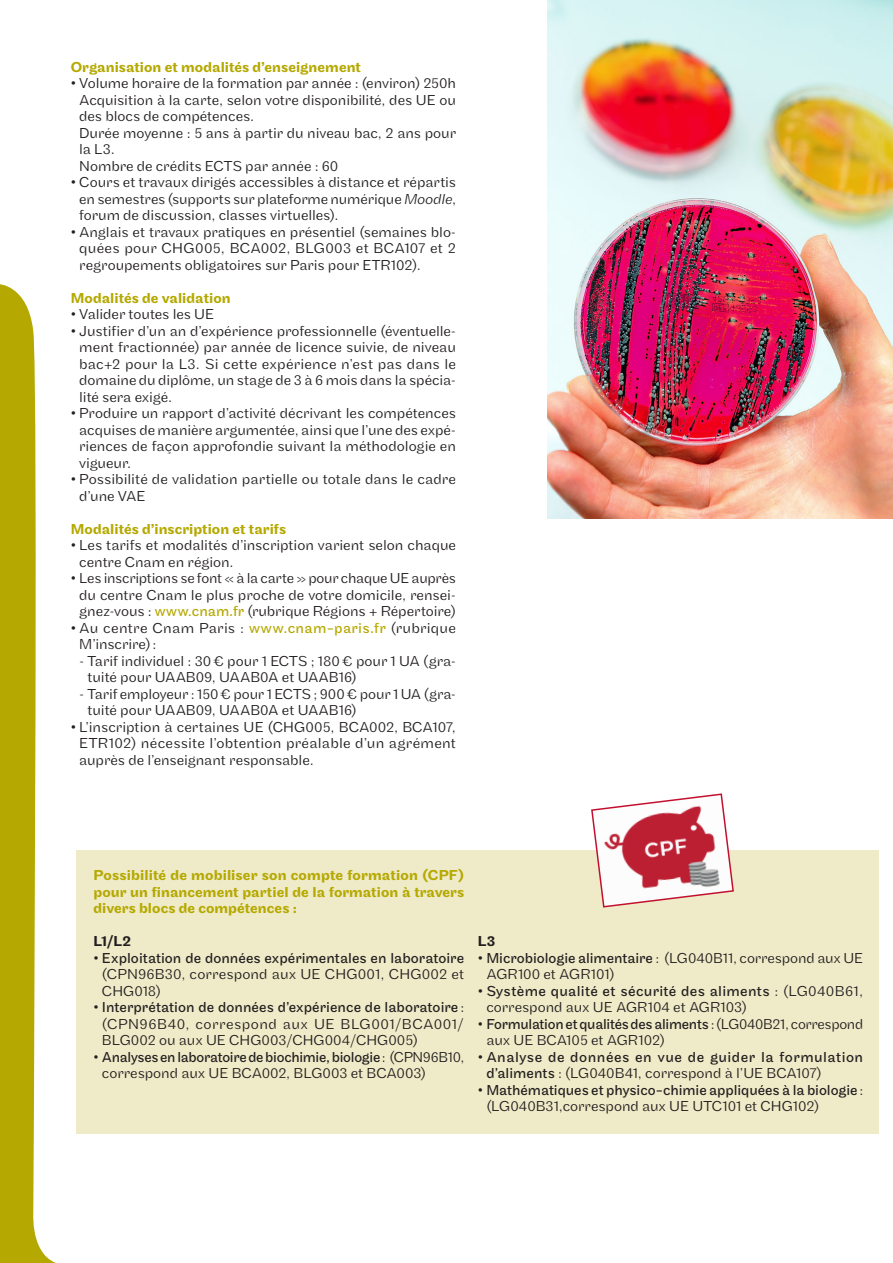
<style>
.page{position:relative;width:893px;height:1263px;background:#fff}
.page>*{position:absolute;margin:0;border:0;box-sizing:border-box;transform-origin:0 0}
.texte{font:300 15px/16.5px "Maple";color:#231f20}
.texte-2{font:500 15px/16.5px "Maple";color:#b5a901;text-align:justify}
.texte-3{font:15px/16.5px "Maple";color:#231f20}
.texte-4{font:15px/16.5px "Maple";letter-spacing:.035em;color:#231f20}
.texte-5{font:500 15px "Maple";color:#231f20}
.s1{font-style:italic}
.s2{font-weight:400;color:#b5a901}
.s3{font-weight:400}
.s4{font-weight:300}
</style>
<div class="page">
<div style="left:77px;top:850px;width:802px;height:284px;background:#efebc8"></div>
<svg style="left:0;top:284px;width:56px;height:979px;fill:#b5a901"></svg>
<svg style="left:591px;top:793px;width:143px;height:115px"></svg>
<img style="left:547px;top:0;width:346px;height:518px">
<p class="texte-2" style="left:71px;top:59px;width:292px">Organisation et modalités d’enseignement</p>
<p class="texte" style="left:71px;top:75px;width:387px">• Volume horaire de la formation par année : (environ) 250h</p>
<p class="texte" style="left:79px;top:92px;width:378px">Acquisition à la carte, selon votre disponibilité, des UE ou des blocs de compétences.</p>
<p class="texte" style="left:79px;top:125px;width:378px">Durée moyenne : 5 ans à partir du niveau bac, 2 ans pour la L3.</p>
<p class="texte" style="left:79px;top:158px;width:261px">Nombre de crédits ECTS par année : 60</p>
<p class="texte" style="left:79px;top:174px;width:378px;text-align:justify;text-indent:-9px">• Cours et travaux dirigés accessibles à distance et répartis en semestres (supports sur plateforme numérique <span class="s1">Moodle</span>, forum de discussion, classes virtuelles).</p>
<p class="texte" style="left:79px;top:224px;width:378px;text-align:justify;text-indent:-9px">• Anglais et travaux pratiques en présentiel (semaines blo&shy;quées pour CHG005, BCA002, BLG003 et BCA107 et 2 regroupements obligatoires sur Paris pour ETR102).</p>
<p class="texte-2" style="left:71px;top:290px;width:162px">Modalités de validation</p>
<p class="texte" style="left:71px;top:306px;width:145px">• Valider toutes les UE</p>
<p class="texte" style="left:79px;top:323px;width:378px;text-align:justify;text-indent:-9px">• Justifier d’un an d’expérience professionnelle (éventuelle&shy;ment fractionnée) par année de licence suivie, de niveau bac+2 pour la L3. Si cette expérience n’est pas dans le domaine du diplôme, un stage de 3 à 6 mois dans la spécia&shy;lité sera exigé.</p>
<p class="texte" style="left:79px;top:405px;width:378px;text-align:justify;text-indent:-9px">• Produire un rapport d’activité décrivant les compétences acquises de manière argumentée, ainsi que l’une des expé&shy;riences de façon approfondie suivant la méthodologie en vigueur.</p>
<p class="texte" style="left:79px;top:471px;width:378px;text-indent:-9px">• Possibilité de validation partielle ou totale dans le cadre d’une VAE</p>
<p class="texte-2" style="left:71px;top:521px;width:217px">Modalités d’inscription et tarifs</p>
<p class="texte" style="left:79px;top:537px;width:378px;text-indent:-9px">• Les tarifs et modalités d’inscription varient selon chaque centre Cnam en région.</p>
<p class="texte" style="left:71px;top:570px;width:387px;text-align:center">• Les inscriptions se font « à la carte » pour chaque UE auprès du centre Cnam le plus proche de votre domicile, rensei&shy;gnez-vous : <span class="s2">www.cnam.fr</span> (rubrique Régions + Répertoire)</p>
<p class="texte" style="left:79px;top:620px;width:378px;text-indent:-9px">• Au centre Cnam Paris : <span class="s2">www.cnam-paris.fr</span> (rubrique<br>M’inscrire):</p>
<p class="texte" style="left:88px;top:653px;width:370px;text-indent:-8px">- Tarif individuel : 30€ pour 1 ECTS ; 180€ pour 1 UA (gra&shy;tuité pour UAAB09, UAAB0A et UAAB16)</p>
<p class="texte" style="left:88px;top:686px;width:370px;text-indent:-8px">- Tarif employeur : 150€ pour 1 ECTS ; 900€ pour 1 UA (gra&shy;tuité pour UAAB09, UAAB0A et UAAB16)</p>
<p class="texte" style="left:79px;top:719px;width:378px;text-align:justify;text-indent:-9px">• L’inscription à certaines UE (CHG005, BCA002, BCA107, ETR102) nécessite l’obtention préalable d’un agrément auprès de l’enseignant responsable.</p>
<p class="texte-2" style="left:93px;top:867px;width:372px">Possibilité de mobiliser son compte formation (CPF) pour un financement partiel de la formation à travers divers blocs de compétences :</p>
<p class="texte-5" style="left:93px;top:933px;width:39px">L1/L2</p>
<p class="texte" style="left:102px;top:950px;width:364px;text-align:justify;text-indent:-9px">• <span class="s3">Exploitation de données expérimentales en laboratoire </span>(CPN96B30, correspond aux UE CHG001, CHG002 et CHG018)</p>
<p class="texte" style="left:102px;top:999px;width:364px;text-align:justify;text-indent:-9px">• <span class="s3">Interprétation de données d’expérience de laboratoire</span> : (CPN96B40, correspond aux UE BLG001/BCA001/ BLG002 ou aux UE CHG003/CHG004/CHG005)</p>
<p class="texte" style="left:102px;top:1049px;width:364px;text-indent:-9px">• <span class="s3">Analyses en laboratoire de biochimie, biologie</span> : (CPN96B10, correspond aux UE BCA002, BLG003 et BCA003)</p>
<p class="texte-5" style="left:478px;top:933px;width:19px">L3</p>
<p class="texte" style="left:486px;top:950px;width:378px;text-indent:-9px">• <span class="s3">Microbiologie alimentaire</span> : (LG040B11, correspond aux UE<br>AGR100 et AGR101)</p>
<p class="texte" style="left:486px;top:983px;width:378px;text-indent:-9px">• <span class="s3">Système qualité et sécurité des aliments</span> : (LG040B61, correspond aux UE AGR104 et AGR103)</p>
<p class="texte" style="left:486px;top:1016px;width:378px;text-indent:-9px">• <span class="s3">Formulation et qualités des aliments</span> : (LG040B21, correspond aux UE BCA105 et AGR102)</p>
<p class="texte-4" style="left:486px;top:1049px;width:378px;text-indent:-9px"><span class="s4">•</span> Analyse de données en vue de guider la formulation d’aliments <span class="s4">: (LG040B41, correspond à l’UE BCA107)</span></p>
<p class="texte-3" style="left:486px;top:1082px;width:378px;text-indent:-9px"><span class="s4">•</span> Mathématiques et physico-chimie appliquées à la biologie<span class="s4">: (LG040B31,correspond aux UE UTC101 et CHG102)</span></p>
</div>
